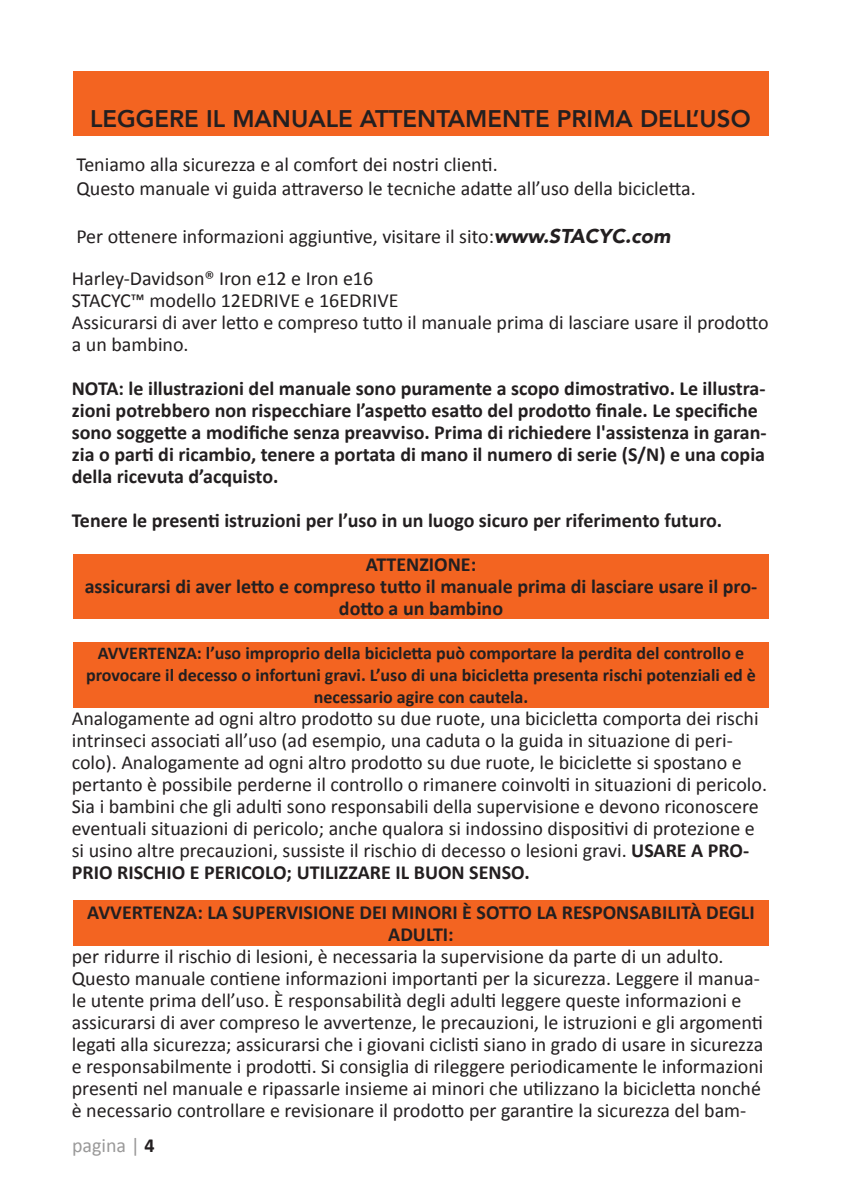
<style>
.page{position:relative;width:842px;height:1191px;background:#fff}
.page>*{position:absolute;margin:0;border:0;box-sizing:border-box;transform-origin:0 0}
.t1{font:800 24px "Avenir";color:#231f20}
.t2{font:20px/22px "Calibri";color:#231f20}
.t3{font:700 20px/22px "Calibri";color:#231f20;text-align:center}
.t4{font:20px "Calibri";color:#9a9999}
.t5{font:700 18px/22px "Calibri";color:#231f20;text-align:center}
.s1{font-family:"Avenir";font-weight:900;font-style:italic}
.s2{font-weight:700}
.s3{font-weight:700;color:#231f20}
</style>
<div class="page">
<div style="left:73px;top:643px;width:696px;height:65px;background:#f36421"></div>
<div style="left:73px;top:554px;width:696px;height:64px;background:#f36421"></div>
<div style="left:73px;top:72px;width:696px;height:64px;background:#f36421"></div>
<div style="left:73px;top:900px;width:696px;height:46px;background:#f36421"></div>
<p class="t1" style="left:90px;top:100px;width:662px">LEGGERE IL MANUALE ATTENTAMENTE PRIMA DELL’USO</p>
<p class="t2" style="left:76px;top:153px;width:621px;line-height:24px">Teniamo alla sicurezza e al comfort dei nostri clienti.<br>Questo manuale vi guida attraverso le tecniche adatte all’uso della bicicletta.</p>
<p class="t2" style="left:72px;top:216px;width:600px;line-height:41.8px">Per ottenere informazioni aggiuntive, visitare il sito:<span class="s1">www.STACYC.com<br></span>Harley-Davidson® Iron e12 e Iron e16</p>
<p class="t2" style="left:72px;top:289px;width:698px">STACYC™ modello 12EDRIVE e 16EDRIVE<br>Assicurarsi di aver letto e compreso tutto il manuale prima di lasciare usare il prodotto a un bambino.</p>
<p class="t3" style="left:72px;top:377px;width:696px;text-align:left">NOTA: le illustrazioni del manuale sono puramente a scopo dimostrativo. Le illustra&shy;zioni potrebbero non rispecchiare l’aspetto esatto del prodotto finale. Le specifiche sono soggette a modifiche senza preavviso. Prima di richiedere l'assistenza in garan&shy;zia o parti di ricambio, tenere a portata di mano il numero di serie (S/N) e una copia della ricevuta d’acquisto.</p>
<p class="t3" style="left:72px;top:509px;width:652px">Tenere le presenti istruzioni per l’uso in un luogo sicuro per riferimento futuro.</p>
<p class="t3" style="left:85px;top:553px;width:674px">ATTENZIONE:<br>assicurarsi di aver letto e compreso tutto il manuale prima di lasciare usare il pro&shy;dotto a un bambino</p>
<p class="t5" style="left:86px;top:642px;width:671px">AVVERTENZA: l’uso improprio della bicicletta può comportare la perdita del controllo e provocare il decesso o infortuni gravi. L’uso di una bicicletta presenta rischi potenziali ed è necessario agire con cautela.</p>
<p class="t2" style="left:72px;top:707px;width:697px">Analogamente ad ogni altro prodotto su due ruote, una bicicletta comporta dei rischi intrinseci associati all’uso (ad esempio, una caduta o la guida in situazione di peri&shy;colo). Analogamente ad ogni altro prodotto su due ruote, le biciclette si spostano e pertanto è possibile perderne il controllo o rimanere coinvolti in situazioni di pericolo.<br>Sia i bambini che gli adulti sono responsabili della supervisione e devono riconoscere eventuali situazioni di pericolo; anche qualora si indossino dispositivi di protezione e si usino altre precauzioni, sussiste il rischio di decesso o lesioni gravi. <span class="s2">USARE A PRO-PRIO RISCHIO E PERICOLO; UTILIZZARE IL BUON SENSO.</span></p>
<p class="t3" style="left:87px;top:901px;width:669px">AVVERTENZA: LA SUPERVISIONE DEI MINORI È SOTTO LA RESPONSABILITÀ DEGLI<br>ADULTI:</p>
<p class="t2" style="left:72px;top:945px;width:693px">per ridurre il rischio di lesioni, è necessaria la supervisione da parte di un adulto.<br>Questo manuale contiene informazioni importanti per la sicurezza. Leggere il manua&shy;le utente prima dell’uso. È responsabilità degli adulti leggere queste informazioni e assicurarsi di aver compreso le avvertenze, le precauzioni, le istruzioni e gli argomenti legati alla sicurezza; assicurarsi che i giovani ciclisti siano in grado di usare in sicurezza e responsabilmente i prodotti. Si consiglia di rileggere periodicamente le informazioni presenti nel manuale e ripassarle insieme ai minori che utilizzano la bicicletta nonché è necessario controllare e revisionare il prodotto per garantire la sicurezza del bam-</p>
<p class="t4" style="left:72px;top:1133px;width:84px">pagina | <span class="s3">4</span></p>
</div>
